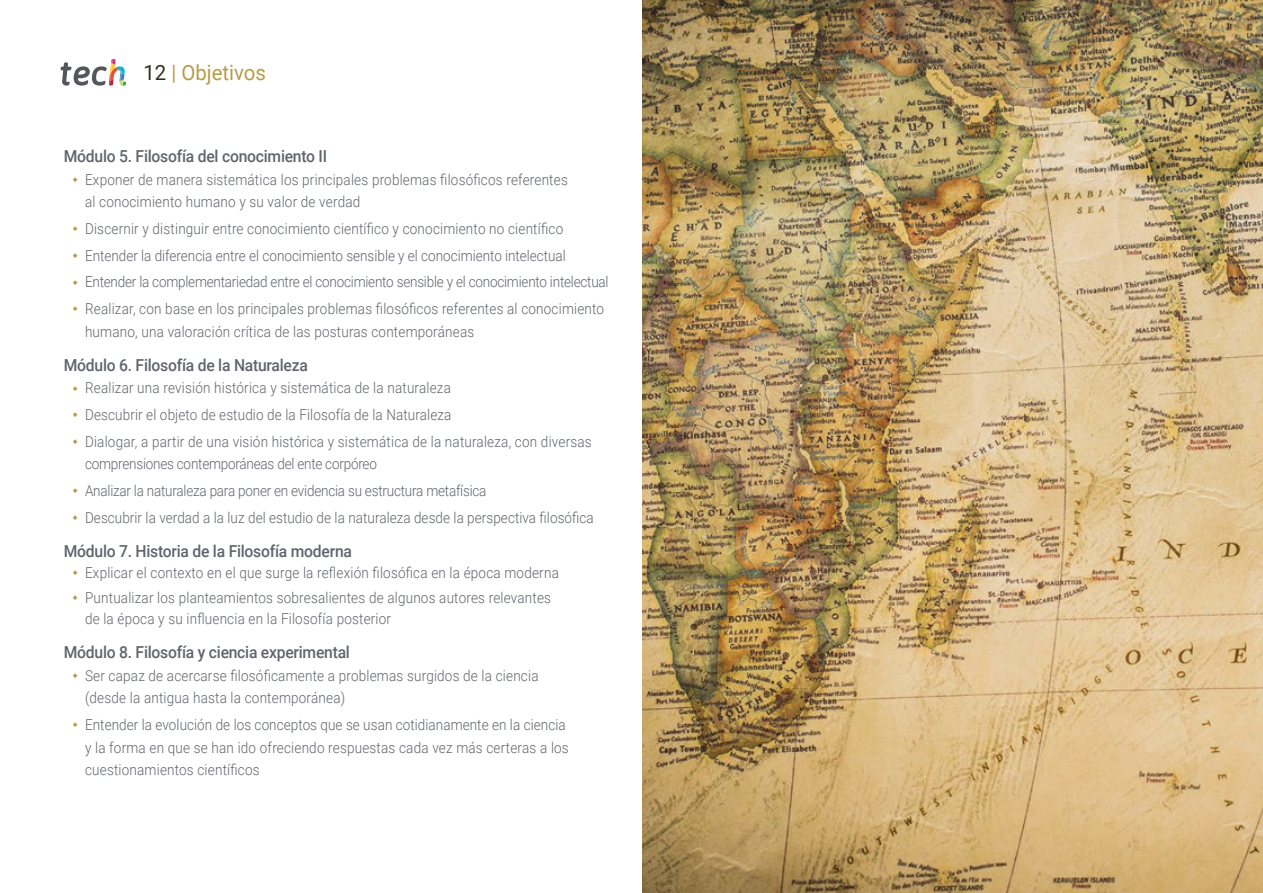
<style>
.page{position:relative;width:1263px;height:893px;background:#fff}
.page>*{position:absolute;margin:0;border:0;box-sizing:border-box;transform-origin:0 0}
.t1{font:21px "Roboto";color:#b49c4b}
.t2{font:500 16.5px "Roboto";letter-spacing:-.015em;color:#61646a;scale:.95 1}
.t3{font:300 15px/26.7px "Roboto";letter-spacing:.015em;color:#61646a;scale:.9 1}
.t4{font:300 15px/26.7px "Roboto";letter-spacing:-.015em;color:#61646a;scale:.9 1}
.s1{color:#312e20}
</style>
<div class="page">
<svg style="left:61px;top:59px;width:65px;height:27px"></svg>
<img style="left:642px;top:0;width:621px;height:893px">
<h1 class="t1" style="left:144px;top:57px;width:124px"><span class="s1">12</span> | Objetivos</h1>
<p class="t2" style="left:64px;top:145px;width:279px">Módulo 5. Filosofía del conocimiento II</p>
<p class="t3" style="left:85px;top:167px;width:538px;line-height:22.5px">Exponer de manera sistemática los principales problemas filosóficos referentes al conocimiento humano y su valor de verdad</p>
<p class="t3" style="left:85px;top:215px;width:583px">Discernir y distinguir entre conocimiento científico y conocimiento no científico Entender la diferencia entre el conocimiento sensible y el conocimiento intelectual Entender la complementariedad entre el conocimiento sensible y el conocimiento intelectual Realizar, con base en los principales problemas filosóficos referentes al conocimiento</p>
<p class="t3" style="left:85px;top:317px;width:434px">humano, una valoración crítica de las posturas contemporáneas</p>
<p class="t2" style="left:64px;top:353px;width:259px">Módulo 6. Filosofía de la Naturaleza</p>
<p class="t3" style="left:85px;top:374px;width:564px">Realizar una revisión histórica y sistemática de la naturaleza<br>Descubrir el objeto de estudio de la Filosofía de la Naturaleza<br>Dialogar, a partir de una visión histórica y sistemática de la naturaleza, con diversas</p>
<p class="t4" style="left:85px;top:450px;width:567px">comprensiones contemporáneas del ente corpóreo<br>Analizar la naturaleza para poner en evidencia su estructura metafísica<br>Descubrir la verdad a la luz del estudio de la naturaleza desde la perspectiva filosófica</p>
<p class="t2" style="left:64px;top:540px;width:305px">Módulo 7. Historia de la Filosofía moderna</p>
<p class="t3" style="left:85px;top:559px;width:528px;line-height:25.2px">Explicar el contexto en el que surge la reflexión filosófica en la época moderna<br>Puntualizar los planteamientos sobresalientes de algunos autores relevantes</p>
<p class="t3" style="left:85px;top:605px;width:342px">de la época y su influencia en la Filosofía posterior</p>
<p class="t2" style="left:64px;top:641px;width:303px">Módulo 8. Filosofía y ciencia experimental</p>
<p class="t3" style="left:85px;top:664px;width:505px;line-height:22.5px">Ser capaz de acercarse filosóficamente a problemas surgidos de la ciencia (desde la antigua hasta la contemporánea)</p>
<p class="t3" style="left:85px;top:713px;width:539px;line-height:22.5px">Entender la evolución de los conceptos que se usan cotidianamente en la ciencia y la forma en que se han ido ofreciendo respuestas cada vez más certeras a los cuestionamientos científicos</p>
</div>
